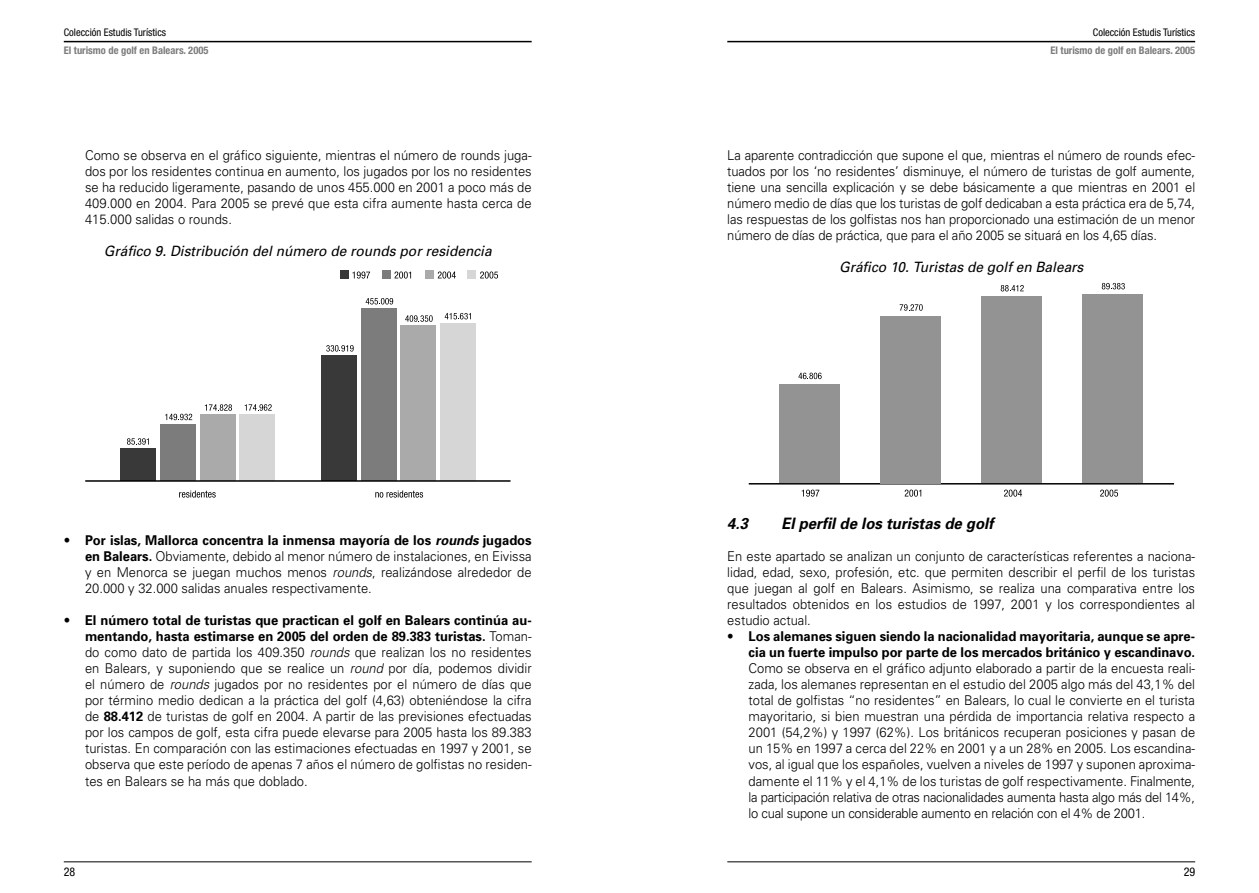
<style>
.page{position:relative;width:1259px;height:893px;background:#fff}
.page>*{position:absolute;margin:0;border:0;box-sizing:border-box;transform-origin:0 0}
.t1{font:italic 700 15.75px "Univers";color:#000;scale:.95 1}
.t2{font:italic 14.25px "Univers";color:#000;scale:.96 1}
.t3{font:300 13.5px/16px "Univers";color:#000;text-align:justify;scale:.96 1}
.t4{font:700 13.5px/16px "Univers";color:#000;text-align:right;scale:.96 1}
.t5{font:condensed 12px "Helvetica Neue";color:#000}
.t6{font:700 condensed 10.5px "Helvetica Neue";color:#7c7c7c}
.t7{font:condensed 10.5px "Helvetica Neue";color:#000}
.s1{font-weight:700}
.s2{font-weight:700;font-style:italic}
.s3{font-style:italic}
.s4{font-weight:300}
</style>
<div class="page">
<hr style="left:64px;top:861px;width:467px;height:1px;background:#000">
<hr style="left:64px;top:41px;width:467px;height:1px;background:#000">
<hr style="left:727px;top:41px;width:468px;height:1px;background:#000">
<hr style="left:727px;top:861px;width:468px;height:1px;background:#000">
<div style="left:440px;top:323px;width:35px;height:158px;background:#d6d6d6"></div>
<svg style="left:445px;top:313px;width:26px;height:6px"></svg>
<div style="left:400px;top:326px;width:36px;height:155px;background:#aaa"></div>
<svg style="left:405px;top:315px;width:28px;height:7px"></svg>
<div style="left:361px;top:308px;width:35px;height:173px;background:#7c7c7c"></div>
<svg style="left:366px;top:298px;width:27px;height:6px"></svg>
<div style="left:321px;top:355px;width:36px;height:126px;background:#393939"></div>
<svg style="left:326px;top:345px;width:28px;height:7px"></svg>
<div style="left:240px;top:415px;width:35px;height:66px;background:#d6d6d6"></div>
<svg style="left:245px;top:404px;width:27px;height:7px"></svg>
<div style="left:200px;top:415px;width:35px;height:66px;background:#aaa"></div>
<svg style="left:205px;top:404px;width:27px;height:7px"></svg>
<div style="left:160px;top:424px;width:35px;height:57px;background:#7c7c7c"></div>
<svg style="left:165px;top:414px;width:27px;height:6px"></svg>
<div style="left:120px;top:449px;width:36px;height:32px;background:#393939"></div>
<svg style="left:127px;top:438px;width:22px;height:7px"></svg>
<svg style="left:179px;top:490px;width:37px;height:8px"></svg>
<svg style="left:375px;top:490px;width:48px;height:8px"></svg>
<div style="left:340px;top:271px;width:8px;height:8px;background:#393939"></div>
<svg style="left:480px;top:271px;width:18px;height:8px"></svg>
<svg style="left:438px;top:271px;width:18px;height:8px"></svg>
<svg style="left:394px;top:271px;width:17px;height:8px"></svg>
<svg style="left:352px;top:271px;width:18px;height:8px"></svg>
<div style="left:382px;top:271px;width:8px;height:8px;background:#7c7c7c"></div>
<div style="left:425px;top:271px;width:8px;height:8px;background:#aaa"></div>
<div style="left:468px;top:271px;width:8px;height:8px;background:#d6d6d6"></div>
<hr style="left:85px;top:480px;width:425px;height:2px;background:#000">
<hr style="left:749px;top:483px;width:425px;height:2px;background:#000">
<div style="left:1082px;top:295px;width:61px;height:188px;background:#939393"></div>
<div style="left:981px;top:297px;width:61px;height:186px;background:#939393"></div>
<div style="left:880px;top:316px;width:61px;height:167px;background:#939393"></div>
<div style="left:779px;top:384px;width:61px;height:99px;background:#939393"></div>
<svg style="left:1101px;top:283px;width:24px;height:6px"></svg>
<svg style="left:1000px;top:285px;width:23px;height:6px"></svg>
<svg style="left:899px;top:304px;width:23px;height:7px"></svg>
<svg style="left:798px;top:373px;width:23px;height:6px"></svg>
<svg style="left:1100px;top:490px;width:18px;height:7px"></svg>
<svg style="left:1004px;top:490px;width:18px;height:7px"></svg>
<svg style="left:904px;top:490px;width:17px;height:7px"></svg>
<svg style="left:801px;top:490px;width:18px;height:7px"></svg>
<p class="t7" style="left:64px;top:27px;width:104px">Colección Estudis Turístics</p>
<p class="t6" style="left:64px;top:44px;width:146px">El turismo de golf en Balears. 2005</p>
<p class="t3" style="left:85px;top:147px;width:467px">Como se observa en el gráfico siguiente, mientras el número de rounds juga&shy;dos por los residentes continua en aumento, los jugados por los no residentes se ha reducido ligeramente, pasando de unos 455.000 en 2001 a poco más de 409.000 en 2004. Para 2005 se prevé que esta cifra aumente hasta cerca de 415.000 salidas o rounds.</p>
<p class="t2" style="left:104px;top:242px;width:405px">Gráfico 9. Distribución del número de rounds por residencia</p>
<p class="t3" style="left:85px;top:532px;width:467px;text-indent:-21px">• <span class="s1">Por islas, Mallorca concentra la inmensa mayoría de los</span> <span class="s2">rounds</span> <span class="s1">jugados en Balears.</span> Obviamente, debido al menor número de instalaciones, en Eivissa y en Menorca se juegan muchos menos <span class="s3">rounds</span>, realizándose alrededor de 20.000 y 32.000 salidas anuales respectivamente.</p>
<p class="t3" style="left:85px;top:612px;width:467px;text-indent:-21px">• <span class="s1">El número total de turistas que practican el golf en Balears continúa au&shy;mentando, hasta estimarse en 2005 del orden de 89.383 turistas.</span> Toman&shy;do como dato de partida los 409.350 <span class="s3">rounds</span> que realizan los no residentes en Balears, y suponiendo que se realice un <span class="s3">round</span> por día, podemos dividir el número de <span class="s3">rounds</span> jugados por no residentes por el número de días que por término medio dedican a la práctica del golf (4,63) obteniéndose la cifra de <span class="s1">88.412</span> de turistas de golf en 2004. A partir de las previsiones efectuadas por los campos de golf, esta cifra puede elevarse para 2005 hasta los 89.383 turistas. En comparación con las estimaciones efectuadas en 1997 y 2001, se observa que este período de apenas 7 años el número de golfistas no residen&shy;tes en Balears se ha más que doblado.</p>
<p class="t5" style="left:64px;top:865px;width:13px">28</p>
<p class="t7" style="left:1093px;top:27px;width:104px">Colección Estudis Turístics</p>
<p class="t6" style="left:1050px;top:44px;width:146px">El turismo de golf en Balears. 2005</p>
<p class="t3" style="left:727px;top:147px;width:489px">La aparente contradicción que supone el que, mientras el número de rounds efec&shy;tuados por los ‘no residentes’ disminuye, el número de turistas de golf aumente, tiene una sencilla explicación y se debe básicamente a que mientras en 2001 el número medio de días que los turistas de golf dedicaban a esta práctica era de 5,74, las respuestas de los golfistas nos han proporcionado una estimación de un menor número de días de práctica, que para el año 2005 se situará en los 4,65 días.</p>
<p class="t2" style="left:839px;top:259px;width:256px">Gráfico 10. Turistas de golf en Balears</p>
<p class="t1" style="left:727px;top:514px;width:23px">4.3</p>
<p class="t1" style="left:781px;top:514px;width:225px">El perfil de los turistas de golf</p>
<p class="t3" style="left:727px;top:548px;width:489px">En este apartado se analizan un conjunto de características referentes a naciona&shy;lidad, edad, sexo, profesión, etc. que permiten describir el perfil de los turistas que juegan al golf en Balears. Asimismo, se realiza una comparativa entre los resultados obtenidos en los estudios de 1997, 2001 y los correspondientes al estudio actual.</p>
<p class="t4" style="left:727px;top:628px;width:489px"><span class="s4">•</span> Los alemanes siguen siendo la nacionalidad mayoritaria, aunque se apre&shy;cia un fuerte impulso por parte de los mercados británico y escandinavo.</p>
<p class="t3" style="left:748px;top:660px;width:467px">Como se observa en el gráfico adjunto elaborado a partir de la encuesta reali&shy;zada, los alemanes representan en el estudio del 2005 algo más del 43,1% del total de golfistas “no residentes” en Balears, lo cual le convierte en el turista mayoritario, si bien muestran una pérdida de importancia relativa respecto a 2001 (54,2%) y 1997 (62%). Los británicos recuperan posiciones y pasan de un 15% en 1997 a cerca del 22% en 2001 y a un 28% en 2005. Los escandina&shy;vos, al igual que los españoles, vuelven a niveles de 1997 y suponen aproxima&shy;damente el 11% y el 4,1% de los turistas de golf respectivamente. Finalmente, la participación relativa de otras nacionalidades aumenta hasta algo más del 14%, lo cual supone un considerable aumento en relación con el 4% de 2001.</p>
<p class="t5" style="left:1183px;top:865px;width:13px">29</p>
</div>
